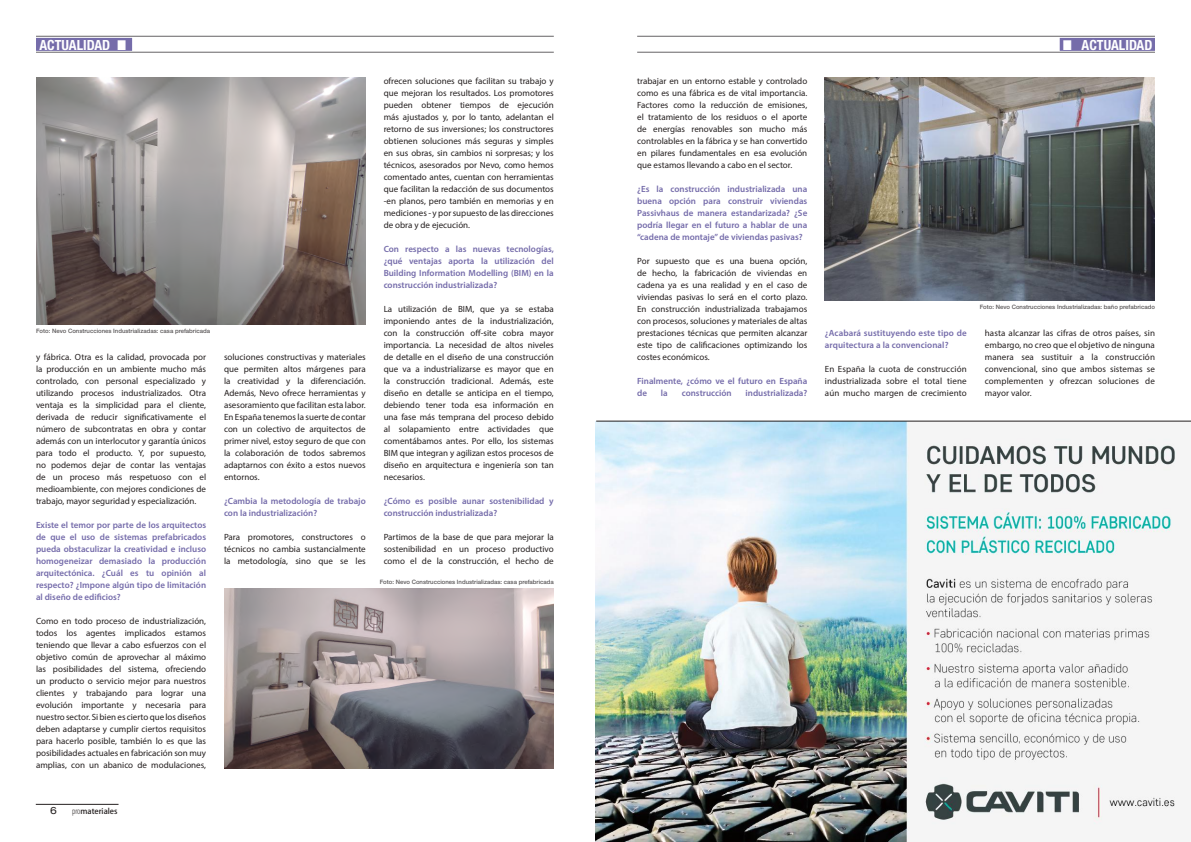
<style>
.page{position:relative;width:1191px;height:842px;background:#fff}
.page>*{position:absolute;margin:0;border:0;box-sizing:border-box;transform-origin:0 0}
.t1{font:700 condensed 14px "Helvetica Neue";color:#fff}
.t2{font:expanded 10px "Helvetica Neue";color:#241f1f}
.t3{font:9px/12px "Myriad Pro";color:#241f1f;text-align:justify}
.t4{font:600 9px/12px "Myriad Pro";color:#756caa}
.t5{font:500 7.8px "Koz Go Std";color:#241f1f}
.t6{font:500 6px "Helvetica Neue";color:#5a5758}
.s1{font-family:"Arial Narrow";font-weight:400;font-stretch:normal;font-size:21px}
.s2{color:#756caa}
.s3{font-family:"Myriad Pro";font-weight:300;font-stretch:condensed;font-size:9.1px}
</style>
<div class="page">
<div style="left:36px;top:38px;width:96px;height:13px;background:#756caa"></div>
<div style="left:1059px;top:38px;width:96px;height:13px;background:#756caa"></div>
<hr style="left:36px;top:52px;width:518px;height:1px;background:#656365">
<hr style="left:637px;top:52px;width:518px;height:1px;background:#656365">
<hr style="left:36px;top:36px;width:518px;height:1px;background:#656365">
<hr style="left:637px;top:36px;width:518px;height:1px;background:#656365">
<hr style="left:36px;top:804px;width:82px;height:1px;background:#241f1f">
<img style="left:224px;top:588px;width:330px;height:180px">
<img style="left:36px;top:78px;width:330px;height:246px">
<img style="left:825px;top:78px;width:330px;height:222px">
<img style="left:595px;top:421px;width:585px;height:421px">
<hr style="left:596px;top:421px;width:595px;height:1px;background:#241f1f">
<h1 class="t1" style="left:39px;top:36px;width:90px">ACTUALIDAD <span class="s1">■</span></h1>
<h1 class="t1" style="left:1063px;top:36px;width:93px"><span class="s1">■</span> ACTUALIDAD<span class="s2">.</span></h1>
<p class="t6" style="left:36px;top:327px;width:176px">Foto: Nevo Construcciones Industrializadas: casa prefabricada</p>
<p class="t3" style="left:36px;top:351px;width:172px">y fábrica. Otra es la calidad, provocada por la producción en un ambiente mucho más controlado, con personal especializado y utilizando procesos industrializados. Otra ventaja es la simplicidad para el cliente, derivada de reducir significativamente el número de subcontratas en obra y contar además con un interlocutor y garantía únicos para todo el producto. Y, por supuesto, no podemos dejar de contar las ventajas de un proceso más respetuoso con el medioambiente, con mejores condiciones de trabajo, mayor seguridad y especialización.</p>
<p class="t4" style="left:36px;top:519px;width:172px;text-align:justify">Existe el temor por parte de los arquitectos de que el uso de sistemas prefabricados pueda obstaculizar la creatividad e incluso homogeneizar demasiado la producción arquitectónica. ¿Cuál es tu opinión al respecto? ¿Impone algún tipo de limitación al diseño de edificios?</p>
<p class="t3" style="left:36px;top:615px;width:172px">Como en todo proceso de industrialización, todos los agentes implicados estamos teniendo que llevar a cabo esfuerzos con el objetivo común de aprovechar al máximo las posibilidades del sistema, ofreciendo un producto o servicio mejor para nuestros clientes y trabajando para lograr una evolución importante y necesaria para nuestro sector. Si bien es cierto que los diseños deben adaptarse y cumplir ciertos requisitos para hacerlo posible, también lo es que las posibilidades actuales en fabricación son muy amplias, con un abanico de modulaciones,</p>
<p class="t3" style="left:224px;top:351px;width:143px">soluciones constructivas y materiales que permiten altos márgenes para la creatividad y la diferenciación.<br>Además, Nevo ofrece herramientas y asesoramiento que facilitan esta labor.<br>En España tenemos la suerte de contar con un colectivo de arquitectos de primer nivel, estoy seguro de que con la colaboración de todos sabremos adaptarnos con éxito a estos nuevos entornos.</p>
<p class="t4" style="left:224px;top:495px;width:143px">¿Cambia la metodología de trabajo con la industrialización?</p>
<p class="t3" style="left:224px;top:531px;width:143px">Para promotores, constructores o técnicos no cambia sustancialmente la metodología, sino que se les</p>
<p class="t3" style="left:384px;top:75px;width:172px">ofrecen soluciones que facilitan su trabajo y que mejoran los resultados. Los promotores pueden obtener tiempos de ejecución más ajustados y, por lo tanto, adelantan el retorno de sus inversiones; los constructores obtienen soluciones más seguras y simples en sus obras, sin cambios ni sorpresas; y los técnicos, asesorados por Nevo, como hemos comentado antes, cuentan con herramientas que facilitan la redacción de sus documentos -en planos, pero también en memorias y en mediciones - y por supuesto de las direcciones de obra y de ejecución.</p>
<p class="t4" style="left:384px;top:243px;width:172px;text-align:justify">Con respecto a las nuevas tecnologías, ¿qué ventajas aporta la utilización del Building Information Modelling (BIM) en la construcción industrializada?</p>
<p class="t3" style="left:384px;top:303px;width:172px">La utilización de BIM, que ya se estaba imponiendo antes de la industrialización, con la construcción off-site cobra mayor importancia. La necesidad de altos niveles de detalle en el diseño de una construcción que va a industrializarse es mayor que en la construcción tradicional. Además, este diseño en detalle se anticipa en el tiempo, debiendo tener toda esa información en una fase más temprana del proceso debido al solapamiento entre actividades que comentábamos antes. Por ello, los sistemas BIM que integran y agilizan estos procesos de diseño en arquitectura e ingeniería son tan necesarios.</p>
<p class="t4" style="left:384px;top:495px;width:172px">¿Cómo es posible aunar sostenibilidad y construcción industrializada?</p>
<p class="t3" style="left:384px;top:531px;width:172px">Partimos de la base de que para mejorar la sostenibilidad en un proceso productivo como el de la construcción, el hecho de</p>
<p class="t6" style="left:380px;top:578px;width:176px">Foto: Nevo Construcciones Industrializadas: casa prefabricada</p>
<p class="t2" style="left:50px;top:804px;width:8px">6</p>
<p class="t5" style="left:72px;top:806px;width:47px"><span class="s3">pro</span>materiales</p>
<p class="t3" style="left:637px;top:75px;width:172px">trabajar en un entorno estable y controlado como es una fábrica es de vital importancia.<br>Factores como la reducción de emisiones, el tratamiento de los residuos o el aporte de energías renovables son mucho más controlables en la fábrica y se han convertido en pilares fundamentales en esa evolución que estamos llevando a cabo en el sector.</p>
<p class="t4" style="left:637px;top:183px;width:172px;text-align:justify">¿Es la construcción industrializada una buena opción para construir viviendas Passivhaus de manera estandarizada? ¿Se podría llegar en el futuro a hablar de una “cadena de montaje” de viviendas pasivas?</p>
<p class="t3" style="left:637px;top:255px;width:172px">Por supuesto que es una buena opción, de hecho, la fabricación de viviendas en cadena ya es una realidad y en el caso de viviendas pasivas lo será en el corto plazo.<br>En construcción industrializada trabajamos con procesos, soluciones y materiales de altas prestaciones técnicas que permiten alcanzar este tipo de calificaciones optimizando los costes económicos.</p>
<p class="t4" style="left:637px;top:375px;width:172px">Finalmente, ¿cómo ve el futuro en España de</p>
<p class="t4" style="left:661px;top:387px;width:8px">la</p>
<p class="t4" style="left:681px;top:387px;width:51px">construcción</p>
<p class="t4" style="left:745px;top:387px;width:63px">industrializada?</p>
<p class="t4" style="left:825px;top:327px;width:143px">¿Acabará sustituyendo este tipo de arquitectura a la convencional?</p>
<p class="t3" style="left:825px;top:363px;width:143px">En España la cuota de construcción industrializada sobre el total tiene aún mucho margen de crecimiento</p>
<p class="t6" style="left:979px;top:303px;width:177px">Foto: Nevo Construcciones Industrializadas: baño prefabricado</p>
<p class="t3" style="left:984px;top:327px;width:172px">hasta alcanzar las cifras de otros países, sin embargo, no creo que el objetivo de ninguna manera sea sustituir a la construcción convencional, sino que ambos sistemas se complementen y ofrezcan soluciones de mayor valor.</p>
</div>
